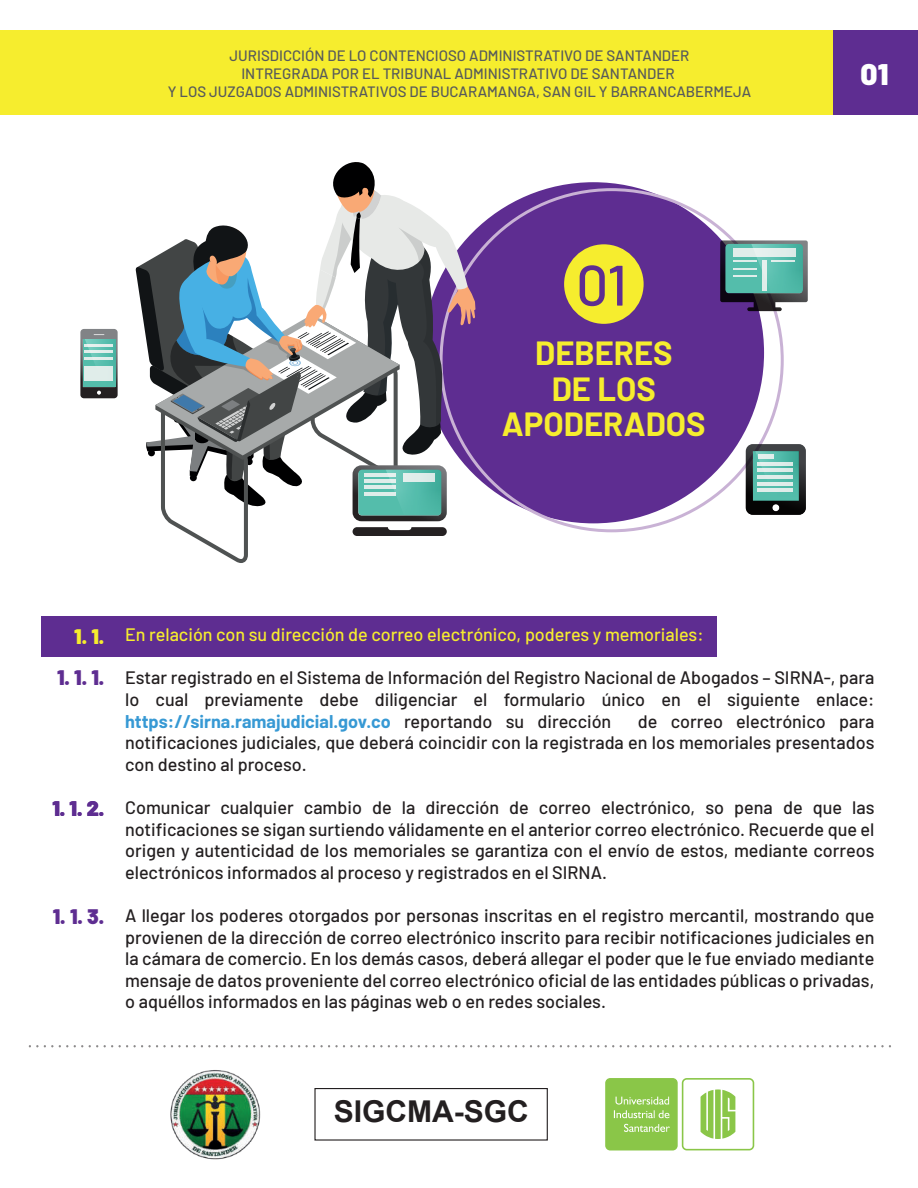
<style>
.page{position:relative;width:918px;height:1188px;background:#fff}
.page>*{position:absolute;margin:0;border:0;box-sizing:border-box;transform-origin:0 0}
.t1{font:500 56.85px "Barlow";color:#5e2d91}
.t2{font:700 32.7px/35.4px "Barlow";color:#f6ed2e;text-align:center}
.t3{font:700 30px "Arial";color:#231f20}
.t4{font:900 29.7px "Barlow";color:#fff}
.t5{font:900 21px "Barlow";color:#5e2d91}
.t6{font:900 21px "Barlow";color:#f6ed2e}
.t7{font:500 18px/21.6px "Barlow";color:#231f20;text-align:justify}
.t8{font:500 18px "Barlow";color:#f6ed2e}
.t9{font:500 15px/18px "Barlow";color:#575a5b;text-align:center}
.s1{font-weight:700;color:#3799d4}
</style>
<div class="page">
<div style="left:41px;top:617px;width:675px;height:40px;background:#5e2d91"></div>
<div style="left:0;top:30px;width:918px;height:85px;background:#f6ed2e"></div>
<div style="left:423px;top:182px;width:341px;height:341px;background:#5e2d91;border-radius:50%"></div>
<div style="left:564px;top:244px;width:80px;height:80px;background:#f6ed2e;border-radius:50%"></div>
<svg style="left:135px;top:162px;width:341px;height:401px"></svg>
<svg style="left:80px;top:329px;width:38px;height:69px;background:#7fa59f"></svg>
<svg style="left:720px;top:240px;width:88px;height:71px;background:#6a9897"></svg>
<svg style="left:746px;top:444px;width:60px;height:71px;background:#597f7a"></svg>
<div style="left:833px;top:30px;width:85px;height:85px;background:#5e2d91"></div>
<svg style="left:134px;top:1045px;width:76px;height:2px"></svg>
<svg style="left:306px;top:1045px;width:91px;height:2px"></svg>
<svg style="left:478px;top:1045px;width:91px;height:2px"></svg>
<svg style="left:650px;top:1045px;width:91px;height:2px"></svg>
<svg style="left:837px;top:1045px;width:54px;height:2px"></svg>
<img style="left:170px;top:1070px;width:91px;height:90px">
<div style="left:314px;top:1088px;width:234px;height:53px;background:#fff;border:1px solid #231f20"></div>
<svg style="left:605px;top:1078px;width:149px;height:72px"></svg>
<p class="t9" style="left:168px;top:46px;width:585px">JURISDICCIÓN DE LO CONTENCIOSO ADMINISTRATIVO DE SANTANDER<br>INTREGRADA POR EL TRIBUNAL ADMINISTRATIVO DE SANTANDER<br>Y LOS JUZGADOS ADMINISTRATIVOS DE BUCARAMANGA, SAN GIL Y BARRANCABERMEJA</p>
<h1 class="t1" style="left:576px;top:244px;width:52px">01</h1>
<h2 class="t2" style="left:502px;top:333px;width:205px">DEBERES<br>DE LOS<br>APODERADOS</h2>
<h3 class="t4" style="left:861px;top:52px;width:29px">01</h3>
<p class="t6" style="left:74px;top:620px;width:32px">1. 1.</p>
<p class="t5" style="left:57px;top:662px;width:49px">1. 1. 1.</p>
<p class="t5" style="left:52px;top:793px;width:54px">1. 1. 2.</p>
<p class="t5" style="left:53px;top:900px;width:53px">1. 1. 3.</p>
<p class="t8" style="left:125px;top:622px;width:580px">En relación con su dirección de correo electrónico, poderes y memoriales:</p>
<p class="t7" style="left:125px;top:666px;width:751px">Estar registrado en el Sistema de Información del Registro Nacional de Abogados – SIRNA-, para lo cual previamente debe diligenciar el formulario único en el siguiente enlace: <span class="s1">https://sirna.ramajudicial.gov.co</span> reportando su dirección</p>
<p class="t7" style="left:125px;top:709px;width:751px;text-indent:513px">de correo electrónico para notificaciones judiciales, que deberá coincidir con la registrada en los memoriales presentados con destino al proceso.</p>
<p class="t7" style="left:125px;top:795px;width:751px">Comunicar cualquier cambio de la dirección de correo electrónico, so pena de que las notificaciones se sigan surtiendo válidamente en el anterior correo electrónico. Recuerde que el origen y autenticidad de los memoriales se garantiza con el envío de estos, mediante correos electrónicos informados al proceso y registrados en el SIRNA.</p>
<p class="t7" style="left:125px;top:903px;width:751px">A llegar los poderes otorgados por personas inscritas en el registro mercantil, mostrando que provienen de la dirección de correo electrónico inscrito para recibir notificaciones judiciales en la cámara de comercio. En los demás casos, deberá allegar el poder que le fue enviado mediante mensaje de datos proveniente del correo electrónico oficial de las entidades públicas o privadas, o aquéllos informados en las páginas web o en redes sociales.</p>
<h3 class="t3" style="left:334px;top:1091px;width:197px">SIGCMA-SGC</h3>
</div>
